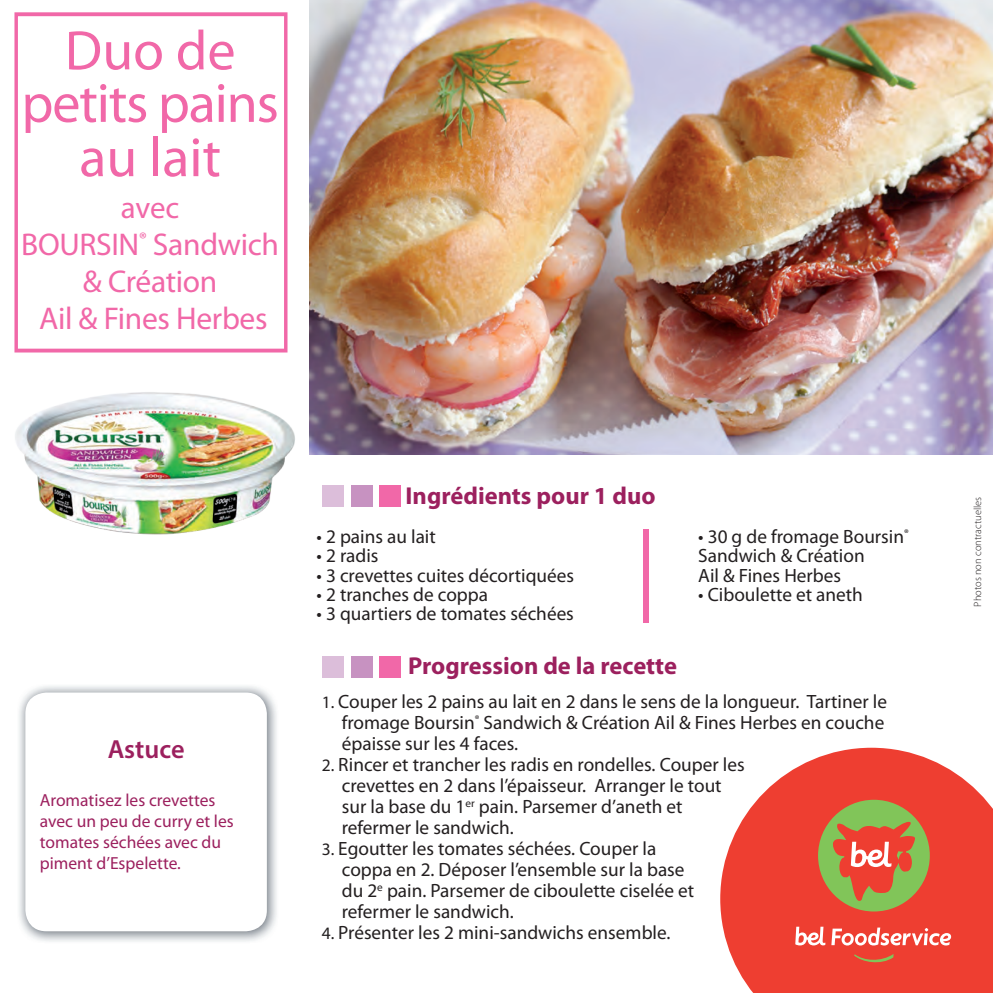
<style>
.page{position:relative;width:993px;height:993px;background:#fff}
.page>*{position:absolute;margin:0;border:0;box-sizing:border-box;transform-origin:0 0}
.t1{font:56px/53.4px "Myriad Pro";letter-spacing:-.02em;color:#f168a8;text-align:center}
.t2{font:31.5px/36.8px "Myriad Pro";letter-spacing:-.01em;color:#f168a8;text-align:center}
.t3{font:30.8px "Myriad Pro";color:#f168a8}
.t4{font:600 26.25px "Myriad Pro";color:#9c205e}
.t5{font:700 24.5px "Myriad Pro";color:#9c205e}
.t6{font:19.25px/21px "Myriad Pro";color:#231f20}
.t7{font:17.5px/21px "Myriad Pro";color:#9c205e}
.t8{font:300 10.5px "Myriad Pro";color:#231f20}
.s1{font-size:17.5px}
</style>
<div class="page">
<svg style="left:14px;top:12px;width:273px;height:340px"></svg>
<div style="left:322px;top:485px;width:22px;height:22px;background:#dcbeda"></div>
<div style="left:322px;top:655px;width:22px;height:22px;background:#dcbeda"></div>
<div style="left:350px;top:485px;width:22px;height:22px;background:#c792c1"></div>
<div style="left:350px;top:655px;width:22px;height:22px;background:#c792c1"></div>
<div style="left:379px;top:485px;width:22px;height:22px;background:#f168a8"></div>
<div style="left:379px;top:655px;width:22px;height:22px;background:#f168a8"></div>
<div style="left:643px;top:528px;width:5px;height:94px;background:#f168a8"></div>
<img style="left:15px;top:392px;width:280px;height:143px">
<img style="left:19px;top:686px;width:258px;height:256px">
<div style="left:25px;top:692px;width:242px;height:238px;background:#fff;border-radius:21px"></div>
<svg style="left:720px;top:747px;width:272px;height:245px;background:#f05b50"></svg>
<div style="left:817px;top:799px;width:112px;height:112px;background:#81c559;border-radius:50%"></div>
<svg style="left:832px;top:821px;width:83px;height:80px"></svg>
<svg style="left:853px;top:953px;width:40px;height:12px"></svg>
<svg style="left:795px;top:926px;width:30px;height:19px"></svg>
<svg style="left:831px;top:927px;width:119px;height:18px"></svg>
<img style="left:309px;top:0;width:683px;height:454px">
<h1 class="t1" style="left:22px;top:23px;width:259px">Duo de petits pains au lait</h1>
<h3 class="t3" style="left:121px;top:189px;width:60px">avec</h3>
<h2 class="t2" style="left:21px;top:225px;width:259px">BOURSIN<sup>®</sup> Sandwich &amp; Création<br>Ail &amp; Fines Herbes</h2>
<h3 class="t4" style="left:108px;top:732px;width:78px">Astuce</h3>
<p class="t7" style="left:40px;top:788px;width:195px">Aromatisez les crevettes avec un peu de curry et les tomates séchées avec du piment d’Espelette.</p>
<p class="t5" style="left:405px;top:479px;width:251px">Ingrédients pour 1 duo</p>
<p class="t6" style="left:316px;top:525px;width:121px">• 2 pains au lait</p>
<p class="t6" style="left:316px;top:545px;width:63px">• 2 radis</p>
<p class="t6" style="left:316px;top:564px;width:259px">• 3 crevettes cuites décortiquées</p>
<p class="t6" style="left:316px;top:583px;width:173px">• 2 tranches de coppa</p>
<p class="t6" style="left:316px;top:602px;width:259px">• 3 quartiers de tomates séchées</p>
<p class="t5" style="left:408px;top:649px;width:270px">Progression de la recette</p>
<p class="t6" style="left:698px;top:526px;width:212px;line-height:19.2px">• 30 g de fromage Boursin<sup>®<br></sup>Sandwich &amp; Création<br>Ail &amp; Fines Herbes</p>
<p class="t6" style="left:698px;top:583px;width:166px">• Ciboulette et aneth</p>
<p class="t6" style="left:342px;top:690px;width:546px;text-indent:-20px"><span class="s1">1.</span> Couper les 2 pains au lait en 2 dans le sens de la longueur. Tartiner le fromage Boursin<sup>®</sup> Sandwich &amp; Création Ail &amp; Fines Herbes en couche épaisse sur les 4 faces.</p>
<p class="t6" style="left:342px;top:753px;width:404px;text-indent:-20px"><span class="s1">2.</span> Rincer et trancher les radis en rondelles. Couper les crevettes en 2 dans l’épaisseur. Arranger le tout sur la base du 1<sup>er</sup> pain. Parsemer d’aneth et refermer le sandwich.</p>
<p class="t6" style="left:342px;top:837px;width:353px;text-indent:-20px"><span class="s1">3.</span> Egoutter les tomates séchées. Couper la coppa en 2. Déposer l’ensemble sur la base du 2<sup>e</sup> pain. Parsemer de ciboulette ciselée et refermer le sandwich.</p>
<p class="t6" style="left:322px;top:921px;width:350px"><span class="s1">4.</span> Présenter les 2 mini-sandwichs ensemble.</p>
<p class="t8" style="left:970px;top:606px;width:111px;rotate:-90deg">Photos non contractuelles</p>
</div>
